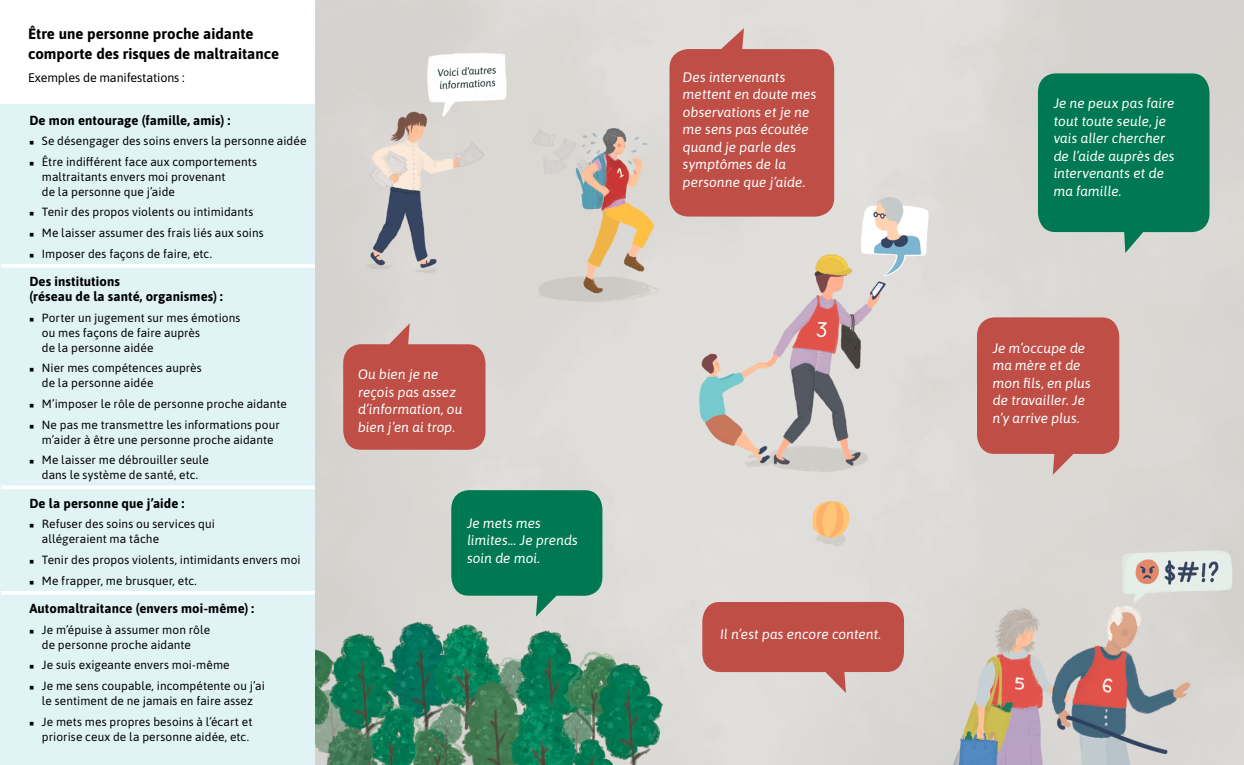
<style>
.page{position:relative;width:1244px;height:765px;background:#fff}
.page>*{position:absolute;margin:0;border:0;box-sizing:border-box;transform-origin:0 0}
.t1{font:700 15px/20px "Asap";color:#000}
.t2{font:italic 13.75px/17.5px "Asap";color:#fff}
.t3{font:700 13.12px/15px "Asap";letter-spacing:.01em;color:#000}
.t4{font:12.5px "Asap";letter-spacing:-.01em;color:#000}
.t5{font:11.88px/15px "Asap";letter-spacing:.01em;color:#000}
</style>
<div class="page">
<div style="left:1px;top:104px;width:314px;height:661px;background:#e0f3f5"></div>
<hr style="left:1px;top:264px;width:317px;height:4px;background:#fff">
<hr style="left:1px;top:486px;width:317px;height:3px;background:#fff">
<hr style="left:1px;top:591px;width:317px;height:4px;background:#fff">
<img style="left:315px;top:0;width:928px;height:765px">
<svg style="left:451px;top:490px;width:151px;height:127px;background:#268968"></svg>
<svg style="left:343px;top:323px;width:142px;height:127px;background:#c3655e"></svg>
<svg style="left:976px;top:317px;width:143px;height:158px;background:#c3625a"></svg>
<svg style="left:1037px;top:73px;width:172px;height:180px;background:#1b8562"></svg>
<svg style="left:669px;top:28px;width:165px;height:189px;background:#c25e57"></svg>
<svg style="left:702px;top:602px;width:201px;height:91px;background:#c66f68"></svg>
<p class="t1" style="left:28px;top:23px;width:252px">Être une personne proche aidante comporte des risques de maltraitance</p>
<p class="t4" style="left:28px;top:69px;width:158px">Exemples de manifestations :</p>
<p class="t3" style="left:29px;top:112px;width:202px">De mon entourage (famille, amis) :</p>
<p class="t5" style="left:29px;top:133px;width:278px">■ Se désengager des soins envers la personne aidée</p>
<p class="t5" style="left:42px;top:154px;width:217px;text-indent:-13px">■ Être indifférent face aux comportements maltraitants envers moi provenant<br>de la personne que j’aide</p>
<p class="t5" style="left:29px;top:204px;width:225px">■ Tenir des propos violents ou intimidants</p>
<p class="t5" style="left:29px;top:225px;width:236px">■ Me laisser assumer des frais liés aux soins</p>
<p class="t5" style="left:29px;top:245px;width:184px">■ Imposer des façons de faire, etc.</p>
<p class="t3" style="left:29px;top:273px;width:195px">Des institutions<br>(réseau de la santé, organismes) :</p>
<p class="t5" style="left:42px;top:310px;width:200px;text-indent:-13px">■ Porter un jugement sur mes émotions ou mes façons de faire auprès<br>de la personne aidée</p>
<p class="t5" style="left:42px;top:360px;width:161px;text-indent:-13px">■ Nier mes compétences auprès de la personne aidée</p>
<p class="t5" style="left:29px;top:396px;width:259px">■ M’imposer le rôle de personne proche aidante</p>
<p class="t5" style="left:29px;top:416px;width:252px;text-align:center">■ Ne pas me transmettre les informations pour m’aider à être une personne proche aidante</p>
<p class="t5" style="left:29px;top:452px;width:181px;text-align:center">■ Me laisser me débrouiller seule dans le système de santé, etc.</p>
<p class="t3" style="left:29px;top:495px;width:156px">De la personne que j’aide :</p>
<p class="t5" style="left:42px;top:516px;width:174px;text-indent:-13px">■ Refuser des soins ou services qui allégeraient ma tâche</p>
<p class="t5" style="left:29px;top:552px;width:273px">■ Tenir des propos violents, intimidants envers moi</p>
<p class="t5" style="left:29px;top:572px;width:169px">■ Me frapper, me brusquer, etc.</p>
<p class="t3" style="left:29px;top:600px;width:226px">Automaltraitance (envers moi-même) :</p>
<p class="t5" style="left:29px;top:621px;width:182px;text-align:center">■ Je m’épuise à assumer mon rôle de personne proche aidante</p>
<p class="t5" style="left:29px;top:657px;width:202px">■ Je suis exigeante envers moi-même</p>
<p class="t5" style="left:29px;top:678px;width:237px;text-align:center">■ Je me sens coupable, incompétente ou j’ai le sentiment de ne jamais en faire assez</p>
<p class="t5" style="left:29px;top:713px;width:224px;text-align:right">■ Je mets mes propres besoins à l’écart et priorise ceux de la personne aidée, etc.</p>
<p class="t2" style="left:358px;top:365px;width:106px">Ou bien je ne reçois pas assez d’information, ou bien j’en ai trop.</p>
<p class="t2" style="left:467px;top:514px;width:112px">Je mets mes limites... Je prends soin de moi.</p>
<p class="t2" style="left:682px;top:67px;width:135px">Des intervenants mettent en doute mes observations et je ne me sens pas écoutée quand je parle des symptômes de la personne que j’aide.</p>
<p class="t2" style="left:720px;top:625px;width:162px">Il n’est pas encore content.</p>
<p class="t2" style="left:1053px;top:94px;width:122px">Je ne peux pas faire tout toute seule, je vais aller chercher de l’aide auprès des intervenants et de ma famille.</p>
<p class="t2" style="left:992px;top:338px;width:100px">Je m’occupe de ma mère et de mon fils, en plus de travailler. Je n’y arrive plus.</p>
</div>
